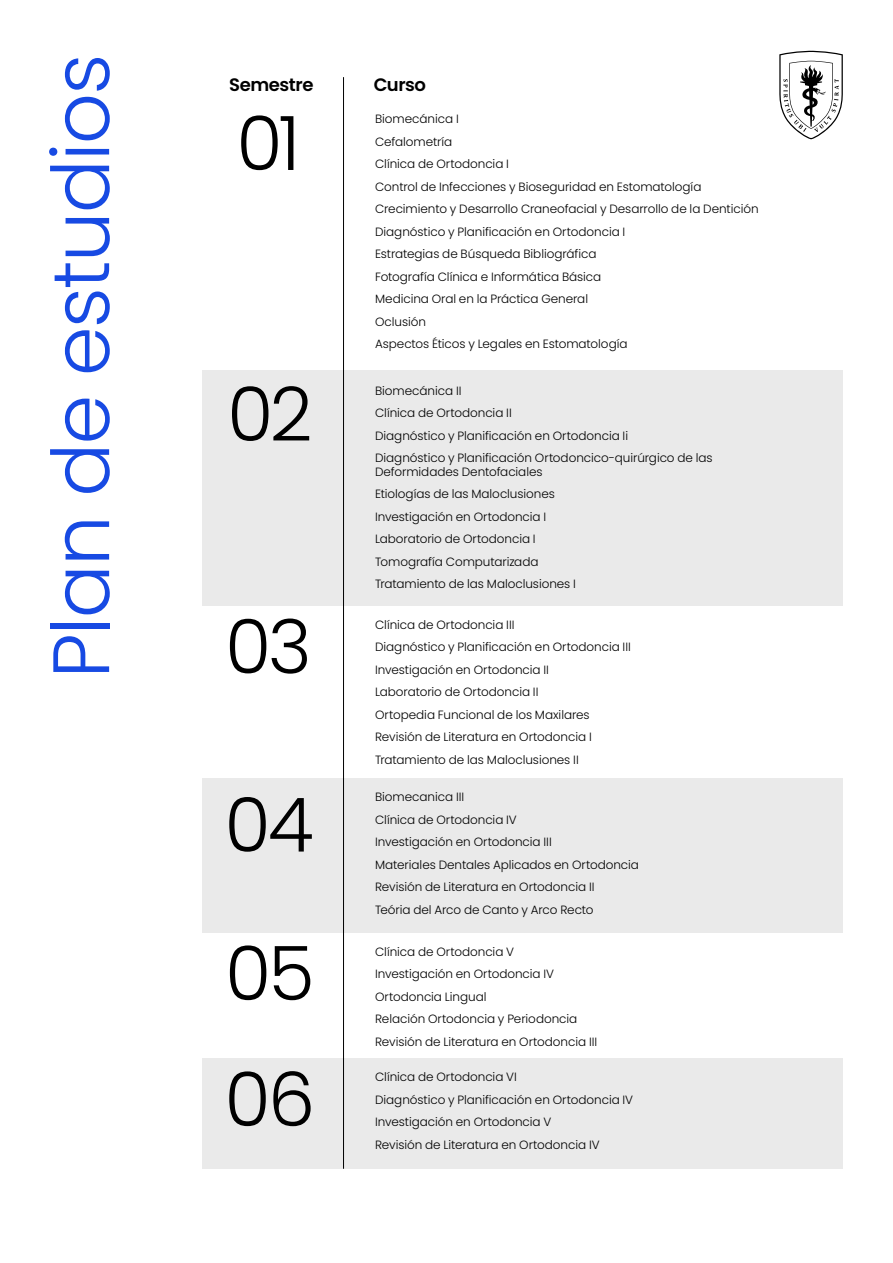
<style>
.page{position:relative;width:893px;height:1263px;background:#fff}
.page>*{position:absolute;margin:0;border:0;box-sizing:border-box;transform-origin:0 0}
.t1{font:300 79.8px "Poppins";letter-spacing:-.02em;color:#174ae3}
.t2{font:300 75px "Poppins";letter-spacing:-.04em;color:#000}
.t3{font:600 18px "Poppins";letter-spacing:-.025em;color:#000}
.t4{font:300 12px/22.5px "Poppins";letter-spacing:-.005em;color:#000}
</style>
<div class="page">
<div style="left:202px;top:371px;width:641px;height:235px;background:#eaeaea"></div>
<div style="left:202px;top:778px;width:641px;height:154px;background:#eaeaea"></div>
<div style="left:202px;top:1058px;width:641px;height:111px;background:#eaeaea"></div>
<hr style="left:343px;top:77px;width:1px;height:1092px;background:#000">
<svg style="left:779px;top:51px;width:64px;height:88px"></svg>
<h1 class="t1" style="left:35px;top:678px;width:626px;rotate:-90deg">Plan de estudios</h1>
<h3 class="t3" style="left:229px;top:74px;width:86px">Semestre</h3>
<h3 class="t3" style="left:374px;top:74px;width:54px">Curso</h3>
<h2 class="t2" style="left:236px;top:100px;width:65px">01</h2>
<p class="t4" style="left:375px;top:108px;width:385px">Biomecánica I<br>Cefalometría<br>Clínica de Ortodoncia I<br>Control de Infecciones y Bioseguridad en Estomatología Crecimiento y Desarrollo Craneofacial y Desarrollo de la Dentición Diagnóstico y Planificación en Ortodoncia I<br>Estrategias de Búsqueda Bibliográfica<br>Fotografía Clínica e Informática Básica<br>Medicina Oral en la Práctica General<br>Oclusión<br>Aspectos Éticos y Legales en Estomatología</p>
<h2 class="t2" style="left:227px;top:371px;width:87px">02</h2>
<p class="t4" style="left:375px;top:380px;width:339px">Biomecánica II<br>Clínica de Ortodoncia II<br>Diagnóstico y Planificación en Ortodoncia Ii<br>Diagnóstico y Planificación Ortodoncico-quirúrgico de las</p>
<p class="t4" style="left:375px;top:461px;width:202px">Deformidades Dentofaciales<br>Etiologías de las Maloclusiones<br>Investigación en Ortodoncia I<br>Laboratorio de Ortodoncia I<br>Tomografía Computarizada<br>Tratamiento de las Maloclusiones I</p>
<h2 class="t2" style="left:225px;top:603px;width:88px">03</h2>
<p class="t4" style="left:375px;top:613px;width:257px">Clínica de Ortodoncia III<br>Diagnóstico y Planificación en Ortodoncia III Investigación en Ortodoncia II<br>Laboratorio de Ortodoncia II<br>Ortopedia Funcional de los Maxilares Revisión de Literatura en Ortodoncia I Tratamiento de las Maloclusiones II</p>
<h2 class="t2" style="left:224px;top:782px;width:91px">04</h2>
<p class="t4" style="left:375px;top:786px;width:265px">Biomecanica III<br>Clínica de Ortodoncia IV<br>Investigación en Ortodoncia III<br>Materiales Dentales Aplicados en Ortodoncia<br>Revisión de Literatura en Ortodoncia II<br>Teória del Arco de Canto y Arco Recto</p>
<h2 class="t2" style="left:225px;top:930px;width:91px">05</h2>
<p class="t4" style="left:375px;top:940px;width:224px">Clínica de Ortodoncia V<br>Investigación en Ortodoncia IV<br>Ortodoncia Lingual<br>Relación Ortodoncia y Periodoncia<br>Revisión de Literatura en Ortodoncia III</p>
<h2 class="t2" style="left:224px;top:1056px;width:92px">06</h2>
<p class="t4" style="left:375px;top:1066px;width:260px">Clínica de Ortodoncia VI<br>Diagnóstico y Planificación en Ortodoncia IV Investigación en Ortodoncia V<br>Revisión de Literatura en Ortodoncia IV</p>
</div>
